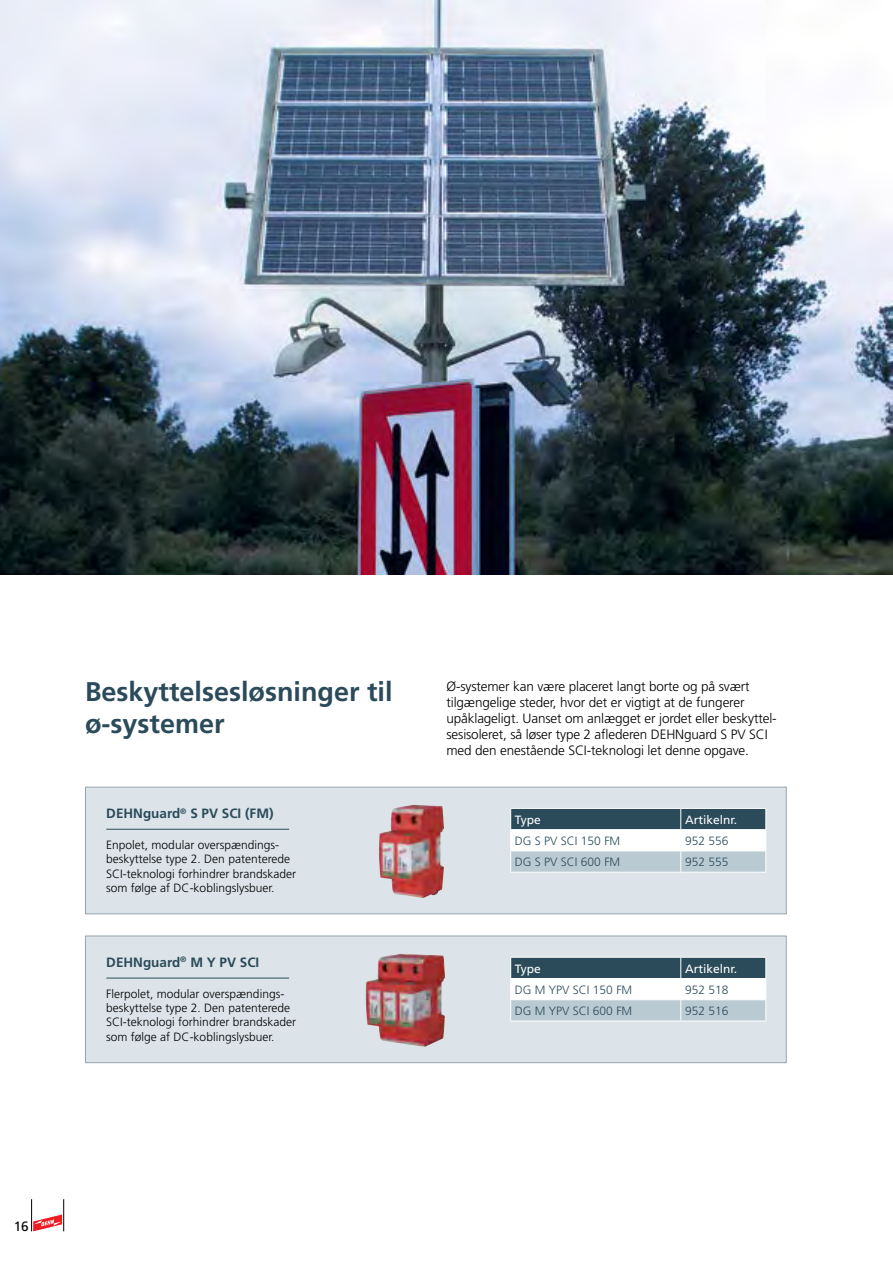
<style>
.page{position:relative;width:893px;height:1263px;background:#fff}
.page>*{position:absolute;margin:0;border:0;box-sizing:border-box;transform-origin:0 0}
.t1{font:700 27px/32.4px "Frutiger";color:#2b4b5a}
.t2{font:300 13.5px/16.2px "Frutiger";letter-spacing:-.01em;color:#000}
.t3{font:700 13.5px "Frutiger";color:#2b4b5a}
.t4{font:13.5px "Frutiger";color:#000}
.t5{font:300 12px/14.4px "Frutiger";color:#000}
.t6{font:300 12px "Frutiger";color:#2b4b5a}
.t7{font:12px "Frutiger";color:#fff}
</style>
<div class="page">
<svg style="left:33px;top:1214px;width:29px;height:17px"></svg>
<hr style="left:31px;top:1199px;width:1px;height:32px;background:#000">
<hr style="left:63px;top:1199px;width:1px;height:32px;background:#000">
<img style="left:0;top:0;width:893px;height:574px">
<div style="left:85px;top:787px;width:702px;height:127px;background:#dce4e9"></div>
<div style="left:85px;top:935px;width:702px;height:128px;background:#dce4e9"></div>
<svg style="left:510px;top:808px;width:256px;height:64px;background:#a7b6bd"></svg>
<hr style="left:510px;top:872px;width:171px;height:1px;background:#fff">
<hr style="left:681px;top:872px;width:85px;height:1px;background:#fff">
<svg style="left:510px;top:957px;width:256px;height:63px;background:#a6b5bd"></svg>
<hr style="left:510px;top:1020px;width:171px;height:1px;background:#fff">
<hr style="left:681px;top:1020px;width:85px;height:1px;background:#fff">
<hr style="left:106px;top:829px;width:183px;height:1px;background:#2b4b5a">
<hr style="left:106px;top:978px;width:183px;height:1px;background:#2b4b5a">
<img style="left:379px;top:805px;width:65px;height:93px">
<img style="left:366px;top:954px;width:79px;height:93px">
<h1 class="t1" style="left:85px;top:675px;width:309px">Beskyttelsesløsninger til ø-systemer</h1>
<p class="t3" style="left:106px;top:805px;width:169px">DEHNguard<sup>®</sup> S PV SCI (FM)</p>
<p class="t5" style="left:106px;top:837px;width:191px">Enpolet, modular overspændings&shy;beskyttelse type 2. Den patenterede SCI-teknologi forhindrer brandskader som følge af DC-koblingslysbuer.</p>
<p class="t3" style="left:106px;top:954px;width:155px">DEHNguard<sup>®</sup> M Y PV SCI</p>
<p class="t5" style="left:106px;top:986px;width:191px">Flerpolet, modular overspændings&shy;beskyttelse type 2. Den patenterede SCI-teknologi forhindrer brandskader som følge af DC-koblingslysbuer.</p>
<p class="t2" style="left:446px;top:678px;width:332px">Ø-systemer kan være placeret langt borte og på svært tilgængelige steder, hvor det er vigtigt at de fungerer upåklageligt. Uanset om anlægget er jordet eller beskyttel&shy;sesisoleret, så løser type 2 aflederen DEHNguard S PV SCI med den enestående SCI-teknologi let denne opgave.</p>
<p class="t7" style="left:515px;top:812px;width:27px">Type</p>
<p class="t7" style="left:685px;top:812px;width:54px">Artikelnr.</p>
<p class="t6" style="left:515px;top:834px;width:107px">DG S PV SCI 150 FM</p>
<p class="t6" style="left:685px;top:834px;width:45px">952 556</p>
<p class="t6" style="left:515px;top:855px;width:107px">DG S PV SCI 600 FM</p>
<p class="t6" style="left:685px;top:855px;width:45px">952 555</p>
<p class="t7" style="left:515px;top:961px;width:27px">Type</p>
<p class="t7" style="left:685px;top:961px;width:54px">Artikelnr.</p>
<p class="t6" style="left:515px;top:983px;width:119px">DG M YPV SCI 150 FM</p>
<p class="t6" style="left:685px;top:983px;width:45px">952 518</p>
<p class="t6" style="left:515px;top:1004px;width:119px">DG M YPV SCI 600 FM</p>
<p class="t6" style="left:685px;top:1004px;width:45px">952 516</p>
<p class="t4" style="left:14px;top:1218px;width:17px">16</p>
</div>
